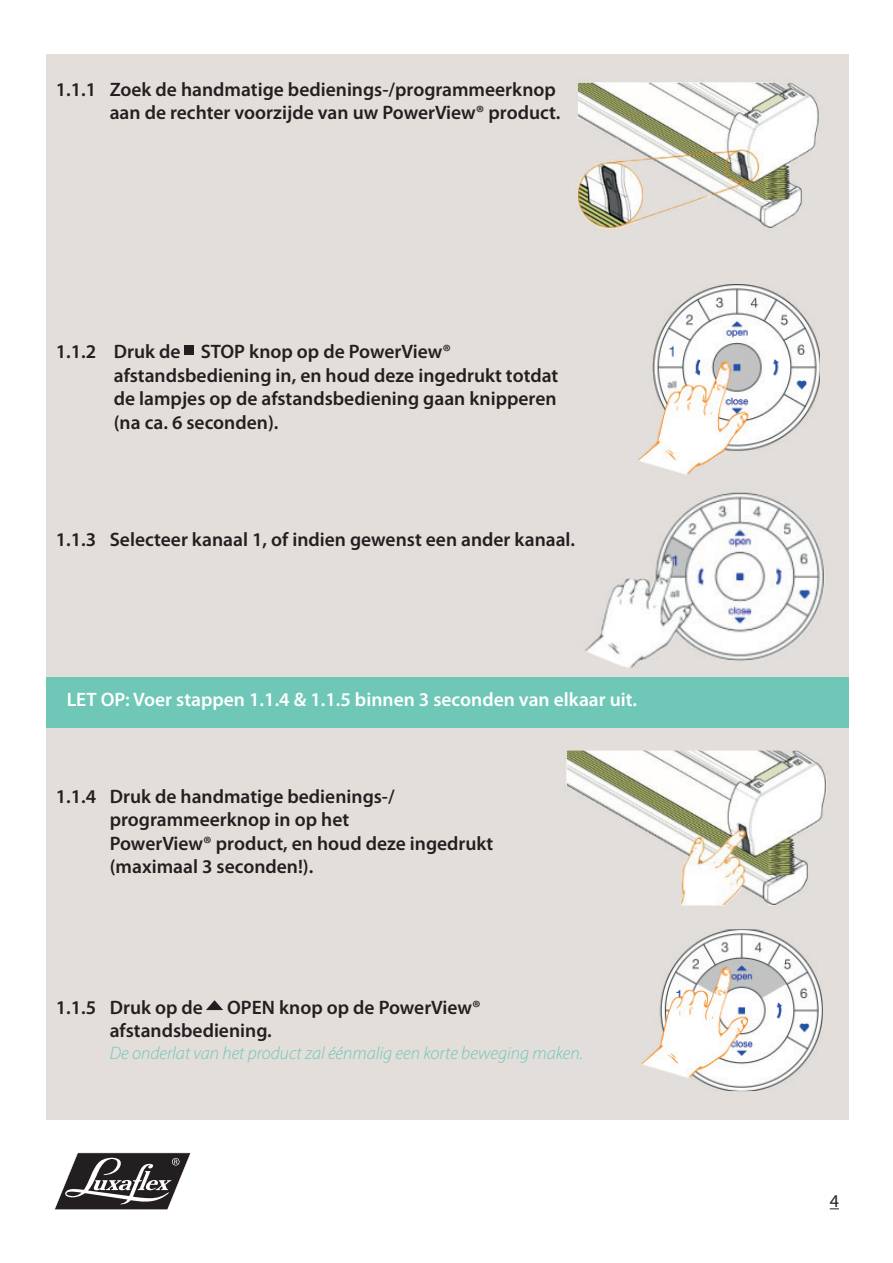
<style>
.page{position:relative;width:893px;height:1263px;background:#fff}
.page>*{position:absolute;margin:0;border:0;box-sizing:border-box;transform-origin:0 0}
.t1{font:600 19.5px/23.4px "Myriad Pro";color:#231f20}
.t2{font:600 19.5px "Myriad Pro";color:#fff}
.t3{font:italic 300 18px "Myriad Pro";color:#6ec7b7}
.t4{font:18px "Myriad Pro";color:#231f20}
</style>
<div class="page">
<svg style="left:54px;top:1152px;width:136px;height:58px"></svg>
<div style="left:46px;top:54px;width:802px;height:1065px;background:#e3deda"></div>
<div style="left:184px;top:345px;width:10px;height:10px;background:#231f20"></div>
<svg style="left:206px;top:1000px;width:17px;height:10px"></svg>
<img style="left:564px;top:750px;width:263px;height:156px">
<img style="left:638px;top:932px;width:185px;height:159px">
<img style="left:720px;top:929px;width:44px;height:3px">
<img style="left:577px;top:80px;width:242px;height:149px">
<img style="left:637px;top:285px;width:183px;height:190px">
<img style="left:584px;top:492px;width:240px;height:176px">
<div style="left:46px;top:677px;width:802px;height:51px;background:#6ec7b7"></div>
<p class="t1" style="left:56px;top:77px;width:506px;text-align:right">1.1.1 Zoek de handmatige bedienings-/programmeerknop aan de rechter voorzijde van uw PowerView® product.</p>
<p class="t1" style="left:114px;top:340px;width:446px;text-indent:-58px">1.1.2 Druk de STOP knop op de PowerView® afstandsbediening in, en houd deze ingedrukt totdat de lampjes op de afstandsbediening gaan knipperen (na ca. 6 seconden).</p>
<p class="t1" style="left:56px;top:527px;width:521px">1.1.3 Selecteer kanaal 1, of indien gewenst een ander kanaal.</p>
<p class="t2" style="left:67px;top:687px;width:572px">LET OP: Voer stappen 1.1.4 &amp; 1.1.5 binnen 3 seconden van elkaar uit.</p>
<p class="t1" style="left:110px;top:784px;width:385px;text-indent:-54px">1.1.4 Druk de handmatige bedienings-/ programmeerknop in op het<br>PowerView® product, en houd deze ingedrukt (maximaal 3 seconden!).</p>
<p class="t1" style="left:110px;top:995px;width:373px;text-indent:-54px">1.1.5 Druk op de OPEN knop op de PowerView® afstandsbediening.</p>
<p class="t3" style="left:110px;top:1042px;width:475px">De onderlat van het product zal éénmalig een korte beweging maken.</p>
<p class="t4" style="left:830px;top:1190px;width:11px">4</p>
</div>
